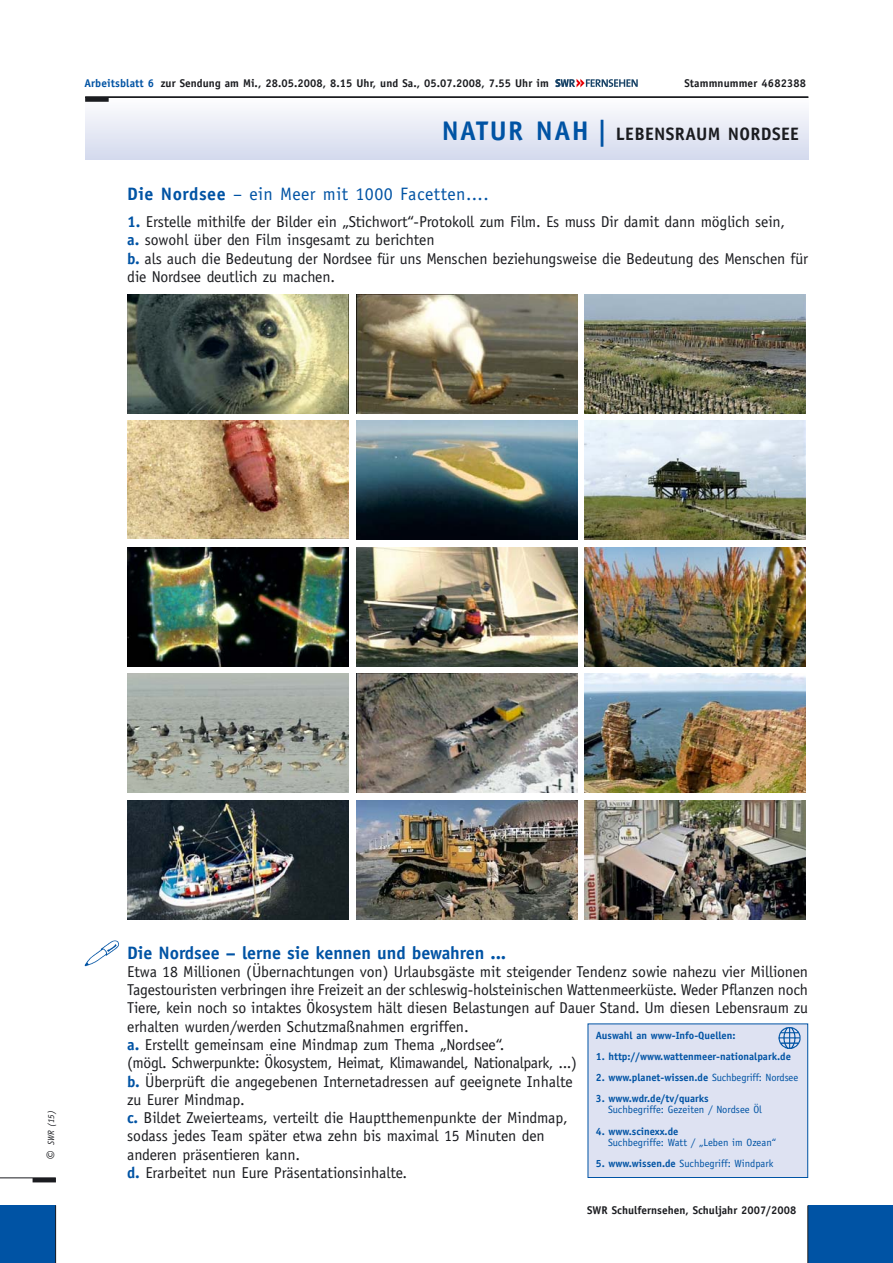
<style>
.page{position:relative;width:893px;height:1263px;background:#fff}
.page>*{position:absolute;margin:0;border:0;box-sizing:border-box;transform-origin:0 0}
.t1{font:700 18px "Officina Sans";letter-spacing:-.005em;color:#0053a4}
.t2{font:18px "Officina Sans";letter-spacing:.025em;color:#0053a4}
.t3{font:700 18px "Officina Sans";letter-spacing:.02em;color:#1b1c20}
.t4{font:15.75px/18.3px "Officina Sans";letter-spacing:-.005em;color:#1b1c20}
.t5{font:700 11.25px "Officina Sans";letter-spacing:.005em;color:#1b1c20}
.t6{font:700 10.5px "Officina Sans";color:#0053a4}
.t7{font:10.5px "Officina Sans";color:#0053a4}
.t8{font:italic 9px "Officina Sans";color:#1b1c20}
.s1{color:#0053a4}
.s2{font-size:27px;color:#0053a4}
.s3{font-weight:700}
.s4{font-weight:700;color:#0053a4}
.s5{font-size:16.5px}
.s6{font-weight:400}
</style>
<div class="page">
<div style="left:808px;top:1205px;width:84px;height:58px;background:#0053a4"></div>
<hr style="left:807px;top:1205px;width:1px;height:58px;background:#1b1c20">
<div style="left:0;top:1205px;width:56px;height:58px;background:#0053a4"></div>
<hr style="left:33px;top:1178px;width:23px;height:4px;background:#1b1c20">
<hr style="left:0;top:1178px;width:56px;height:1px;background:#1b1c20">
<hr style="left:55px;top:1205px;width:1px;height:58px;background:#1b1c20">
<img style="left:84px;top:940px;width:35px;height:27px">
<hr style="left:85px;top:155px;width:723px;height:4px;background:#d5dbee">
<hr style="left:85px;top:151px;width:723px;height:4px;background:#d8ddef">
<hr style="left:85px;top:147px;width:723px;height:4px;background:#dadff0">
<hr style="left:85px;top:143px;width:723px;height:4px;background:#dde1f1">
<hr style="left:85px;top:139px;width:723px;height:4px;background:#dfe3f2">
<hr style="left:85px;top:137px;width:723px;height:4px;background:#e1e5f3">
<hr style="left:85px;top:133px;width:723px;height:4px;background:#e3e7f4">
<hr style="left:85px;top:129px;width:723px;height:4px;background:#e1e5f3">
<hr style="left:85px;top:125px;width:723px;height:4px;background:#e5e8f5">
<hr style="left:85px;top:122px;width:723px;height:3px;background:#e8ebf6">
<hr style="left:85px;top:119px;width:723px;height:3px;background:#ebeef7">
<hr style="left:85px;top:116px;width:723px;height:3px;background:#eeeff8">
<hr style="left:85px;top:113px;width:723px;height:3px;background:#f0f2f9">
<hr style="left:85px;top:110px;width:723px;height:3px;background:#f3f4fa">
<hr style="left:85px;top:107px;width:723px;height:3px;background:#f6f6fb">
<hr style="left:85px;top:104px;width:723px;height:3px;background:#f8f9fc">
<hr style="left:85px;top:101px;width:723px;height:3px;background:#fbfbfd">
<div style="left:85px;top:97px;width:24px;height:5px;background:#1b1c20"></div>
<hr style="left:85px;top:97px;width:723px;height:1px;background:#1b1c20">
<svg style="left:555px;top:79px;width:82px;height:8px"></svg>
<img style="left:127px;top:294px;width:221px;height:119px">
<img style="left:356px;top:294px;width:221px;height:119px">
<img style="left:584px;top:294px;width:222px;height:119px">
<img style="left:127px;top:421px;width:221px;height:118px">
<img style="left:356px;top:421px;width:221px;height:119px">
<img style="left:584px;top:421px;width:222px;height:119px">
<img style="left:127px;top:547px;width:221px;height:119px">
<img style="left:356px;top:547px;width:221px;height:119px">
<img style="left:584px;top:547px;width:222px;height:119px">
<img style="left:127px;top:674px;width:221px;height:119px">
<img style="left:356px;top:674px;width:221px;height:119px">
<img style="left:584px;top:674px;width:222px;height:119px">
<img style="left:127px;top:800px;width:221px;height:119px">
<img style="left:356px;top:800px;width:221px;height:119px">
<img style="left:584px;top:800px;width:222px;height:119px">
<div style="left:588px;top:1024px;width:219px;height:154px;background:#dee2f2"></div>
<div style="left:587px;top:1024px;width:221px;height:154px;border:1px solid #0053a4"></div>
<img style="left:778px;top:1027px;width:23px;height:22px">
<p class="t5" style="left:84px;top:79px;width:466px"><span class="s1">Arbeitsblatt 6</span> zur Sendung am Mi., 28.05.2008, 8.15 Uhr, und Sa., 05.07.2008, 7.55 Uhr im</p>
<p class="t5" style="left:684px;top:79px;width:123px">Stammnummer 4682388</p>
<p class="t3" style="left:441px;top:127px;width:358px"><span class="s2">NATUR NAH |</span> LEBENSRAUM NORDSEE</p>
<p class="t2" style="left:127px;top:187px;width:363px"><span class="s3">Die Nordsee</span> – ein Meer mit 1000 Facetten....</p>
<p class="t4" style="left:127px;top:214px;width:682px"><span class="s4">1.</span> Erstelle mithilfe der Bilder ein „Stichwort“-Protokoll zum Film. Es muss Dir damit dann möglich sein,<br><span class="s4">a.</span> sowohl über den Film insgesamt zu berichten<br><span class="s4">b.</span> als auch die Bedeutung der Nordsee für uns Menschen beziehungsweise die Bedeutung des Menschen für die Nordsee deutlich zu machen.</p>
<p class="t8" style="left:48px;top:1160px;width:51px;rotate:-90deg"><span class="s5">©</span> SWR (15)</p>
<p class="t1" style="left:127px;top:946px;width:380px">Die Nordsee – lerne sie kennen und bewahren ...</p>
<p class="t4" style="left:127px;top:964px;width:682px">Etwa 18 Millionen (Übernachtungen von) Urlaubsgäste mit steigender Tendenz sowie nahezu vier Millionen Tagestouristen verbringen ihre Freizeit an der schleswig-holsteinischen Wattenmeerküste. Weder Pflanzen noch Tiere, kein noch so intaktes Ökosystem hält diesen Belastungen auf Dauer Stand. Um diesen Lebensraum zu erhalten wurden/werden Schutzmaßnahmen ergriffen.<br><span class="s4">a.</span> Erstellt gemeinsam eine Mindmap zum Thema „Nordsee“.<br>(mögl. Schwerpunkte: Ökosystem, Heimat, Klimawandel, Nationalpark, ...)<br><span class="s4">b.</span> Überprüft die angegebenen Internetadressen auf geeignete Inhalte<br>zu Eurer Mindmap.<br><span class="s4">c.</span> Bildet Zweierteams, verteilt die Hauptthemenpunkte der Mindmap,<br>sodass jedes Team später etwa zehn bis maximal 15 Minuten den<br>anderen präsentieren kann.<br><span class="s4">d.</span> Erarbeitet nun Eure Präsentationsinhalte.</p>
<p class="t6" style="left:596px;top:1032px;width:141px">Auswahl an www-Info-Quellen:</p>
<p class="t6" style="left:596px;top:1053px;width:197px">1. http://www.wattenmeer-nationalpark.de</p>
<p class="t6" style="left:596px;top:1074px;width:204px">2. www.planet-wissen.de <span class="s6">Suchbegriff: Nordsee</span></p>
<p class="t6" style="left:596px;top:1095px;width:114px">3. www.wdr.de/tv/quarks</p>
<p class="t7" style="left:608px;top:1105px;width:155px">Suchbegriffe: Gezeiten / Nordsee Öl</p>
<p class="t6" style="left:596px;top:1128px;width:84px">4. www.scinexx.de</p>
<p class="t7" style="left:608px;top:1138px;width:169px">Suchbegriffe: Watt / „Leben im Ozean“</p>
<p class="t7" style="left:596px;top:1159px;width:179px"><span class="s3">5. www.wissen.de</span> Suchbegriff: Windpark</p>
<p class="t5" style="left:587px;top:1205px;width:211px">SWR Schulfernsehen, Schuljahr 2007/2008</p>
</div>
